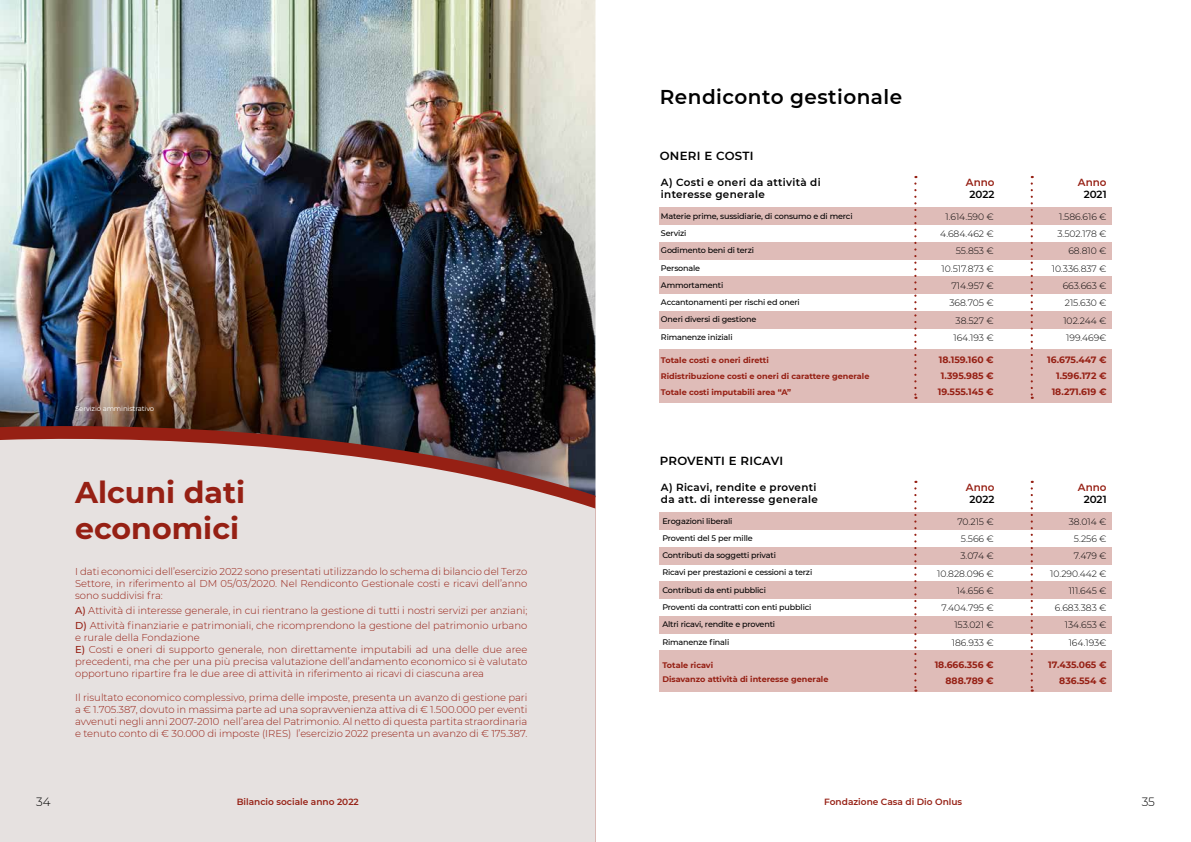
<style>
.page{position:relative;width:1191px;height:842px;background:#fff}
.page>*{position:absolute;margin:0;border:0;box-sizing:border-box;transform-origin:0 0}
.t1{font:700 30px/36px "Montserrat";color:#962014}
.t2{font:600 20px "Montserrat";letter-spacing:.025em;color:#000}
.t3{font:300 12px "Montserrat";color:#000}
.t4{font:600 11.8px "Montserrat";letter-spacing:.025em;color:#000}
.t5{font:600 10.4px/12.4px "Montserrat";letter-spacing:.03em;color:#000}
.t6{font:600 10.4px "Montserrat";color:#962014}
.t7{font:300 10px/12px "Montserrat";color:#962014;text-align:justify}
.t8{font:300 9.2px/17.3px "Montserrat";color:#000;text-align:right}
.t9{font:700 9.2px/16.1px "Montserrat";color:#962014;text-align:right}
.t10{font:600 9px "Montserrat";color:#962014}
.t11{font:500 8.1px/17.3px "Montserrat";letter-spacing:-.02em;color:#000}
.t12{font:700 8.1px/16.1px "Montserrat";color:#962014}
.t13{font:7px "Montserrat";letter-spacing:-.02em;color:#fff}
.s1{font-weight:500}
</style>
<div class="page">
<img style="left:0;top:0;width:595px;height:409px">
<div style="left:0;top:353px;width:583px;height:489px;background:#000;opacity:.4"></div>
<img style="left:0;top:409px;width:595px;height:13px">
<svg style="left:0;top:422px;width:595px;height:420px;background:#dad1d0"></svg>
<div style="left:659px;top:242px;width:453px;height:18px;background:#dfbcb8"></div>
<div style="left:659px;top:207px;width:453px;height:18px;background:#dfbcb8"></div>
<div style="left:659px;top:276px;width:453px;height:18px;background:#dfbcb8"></div>
<div style="left:659px;top:311px;width:453px;height:18px;background:#dfbcb8"></div>
<div style="left:659px;top:349px;width:453px;height:53px;background:#dfbcb8"></div>
<svg style="left:914px;top:176px;width:2px;height:223px"></svg>
<svg style="left:1030px;top:176px;width:2px;height:223px"></svg>
<div style="left:659px;top:547px;width:453px;height:18px;background:#dfbcb8"></div>
<div style="left:659px;top:512px;width:453px;height:18px;background:#dfbcb8"></div>
<div style="left:659px;top:581px;width:453px;height:18px;background:#dfbcb8"></div>
<div style="left:659px;top:616px;width:453px;height:18px;background:#dfbcb8"></div>
<div style="left:659px;top:650px;width:453px;height:42px;background:#dfbcb8"></div>
<svg style="left:914px;top:481px;width:2px;height:211px"></svg>
<svg style="left:1030px;top:481px;width:2px;height:211px"></svg>
<p class="t13" style="left:75px;top:404px;width:81px">Servizio amministrativo</p>
<h1 class="t1" style="left:75px;top:473px;width:171px">Alcuni dati economici</h1>
<p class="t7" style="left:75px;top:565px;width:454px">I dati economici dell’esercizio 2022 sono presentati utilizzando lo schema di bilancio del Terzo Settore, in riferimento al DM 05/03/2020. Nel Rendiconto Gestionale costi e ricavi dell’anno sono suddivisi fra:</p>
<p class="t7" style="left:75px;top:603px;width:454px;line-height:15px"><span class="s1">A)</span> Attività di interesse generale, in cui rientrano la gestione di tutti i nostri servizi per anziani;<br><span class="s1">D)</span> Attività finanziarie e patrimoniali, che ricomprendono la gestione del patrimonio urbano</p>
<p class="t7" style="left:75px;top:631px;width:454px;text-align:left">e rurale della Fondazione<br><span class="s1">E)</span> Costi e oneri di supporto generale, non direttamente imputabili ad una delle due aree precedenti, ma che per una più precisa valutazione dell’andamento economico si è valutato opportuno ripartire fra le due aree di attività in riferimento ai ricavi di ciascuna area</p>
<p class="t7" style="left:75px;top:691px;width:454px">Il risultato economico complessivo, prima delle imposte, presenta un avanzo di gestione pari a € 1.705.387, dovuto in massima parte ad una sopravvenienza attiva di € 1.500.000 per eventi avvenuti negli anni 2007-2010 nell’area del Patrimonio. Al netto di questa partita straordinaria e tenuto conto di € 30.000 di imposte (IRES) l’esercizio 2022 presenta un avanzo di € 175.387.</p>
<p class="t3" style="left:36px;top:794px;width:16px">34</p>
<p class="t10" style="left:237px;top:795px;width:124px">Bilancio sociale anno 2022</p>
<h2 class="t2" style="left:660px;top:83px;width:244px">Rendiconto gestionale</h2>
<p class="t4" style="left:660px;top:148px;width:95px">ONERI E COSTI</p>
<p class="t5" style="left:661px;top:176px;width:161px">A) Costi e oneri da attività di interesse generale</p>
<p class="t11" style="left:661px;top:207px;width:193px">Materie prime, sussidiarie, di consumo e di merci<br>Servizi<br>Godimento beni di terzi<br>Personale<br>Ammortamenti<br>Accantonamenti per rischi ed oneri<br>Oneri diversi di gestione<br>Rimanenze iniziali</p>
<p class="t12" style="left:661px;top:351px;width:210px">Totale costi e oneri diretti<br>Ridistribuzione costi e oneri di carattere generale<br>Totale costi imputabili area “A”</p>
<p class="t4" style="left:660px;top:452px;width:125px">PROVENTI E RICAVI</p>
<p class="t5" style="left:661px;top:480px;width:158px">A) Ricavi, rendite e proventi da att. di interesse generale</p>
<p class="t11" style="left:662px;top:512px;width:151px">Erogazioni liberali<br>Proventi del 5 per mille<br>Contributi da soggetti privati<br>Ricavi per prestazioni e cessioni a terzi<br>Contributi da enti pubblici<br>Proventi da contratti con enti pubblici<br>Altri ricavi, rendite e proventi<br>Rimanenze finali</p>
<p class="t12" style="left:662px;top:657px;width:168px;line-height:14.1px">Totale ricavi<br>Disavanzo attività di interesse generale</p>
<p class="t6" style="left:966px;top:175px;width:30px">Anno</p>
<p class="t5" style="left:969px;top:188px;width:26px">2022</p>
<p class="t8" style="left:940px;top:208px;width:55px">1.614.590 €<br>4.684.462 €<br>55.853 €<br>10.517.873 €<br>714.957 €<br>368.705 €<br>38.527 €<br>164.193 €</p>
<p class="t9" style="left:937px;top:351px;width:57px;text-align:center">18.159.160 €<br>1.395.985 €<br>19.555.145 €</p>
<p class="t6" style="left:966px;top:480px;width:30px">Anno</p>
<p class="t5" style="left:969px;top:493px;width:26px">2022</p>
<p class="t8" style="left:937px;top:513px;width:58px">70.215 €<br>5.566 €<br>3.074 €<br>10.828.096 €<br>14.656 €<br>7.404.795 €<br>153.021 €<br>186.933 €</p>
<p class="t9" style="left:934px;top:656px;width:61px">18.666.356 €<br>888.789 €</p>
<p class="t6" style="left:1078px;top:175px;width:30px">Anno</p>
<p class="t5" style="left:1083px;top:188px;width:24px">2021</p>
<p class="t8" style="left:1051px;top:208px;width:56px">1.586.616 €<br>3.502.178 €<br>68.810 €<br>10.336.837 €<br>663.663 €<br>215.630 €<br>102.244 €<br>199.469€</p>
<p class="t9" style="left:1047px;top:351px;width:61px">16.675.447 €<br>1.596.172 €<br>18.271.619 €</p>
<p class="t6" style="left:1078px;top:480px;width:30px">Anno</p>
<p class="t5" style="left:1083px;top:493px;width:24px">2021</p>
<p class="t8" style="left:1050px;top:513px;width:58px">38.014 €<br>5.256 €<br>7.479 €<br>10.290.442 €<br>111.645 €<br>6.683.383 €<br>134.653 €<br>164.193€</p>
<p class="t9" style="left:1048px;top:656px;width:60px">17.435.065 €<br>836.554 €</p>
<p class="t10" style="left:824px;top:795px;width:139px">Fondazione Casa di Dio Onlus</p>
<p class="t3" style="left:1141px;top:794px;width:15px">35</p>
</div>
